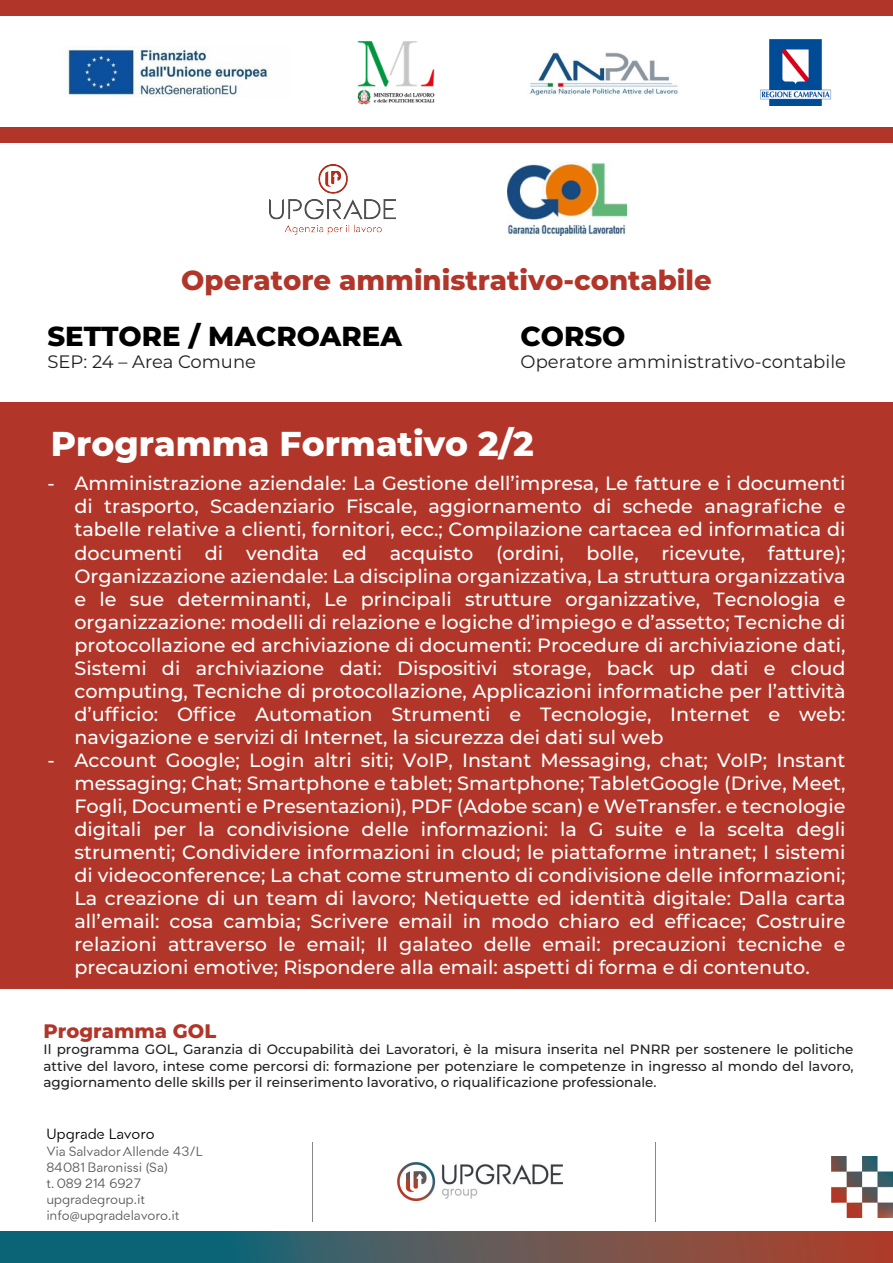
<style>
.page{position:relative;width:893px;height:1263px;background:#fff}
.page>*{position:absolute;margin:0;border:0;box-sizing:border-box;transform-origin:0 0}
.t1{font:800 34.5px "Montserrat";color:#fff}
.t2{font:800 27.45px "Montserrat";color:#b13629}
.t3{font:800 27.45px "Montserrat";color:#000001}
.t4{font:800 19.5px "Montserrat";color:#b13629}
.t5{font:500 19.2px/23.1px "Montserrat";color:#fff;text-align:justify}
.t6{font:18px "Montserrat";color:#231f20}
.t7{font:15px "Medel";color:#010105}
.t8{font:500 13.5px/16.2px "Montserrat";color:#231f20;text-align:justify}
.t9{font:13.5px/16.2px "Medel";color:#585959}
.s1{font-family:"Myriad Pro"}
</style>
<div class="page">
<div style="left:0;top:402px;width:893px;height:587px;background:#b13629"></div>
<img style="left:397px;top:1163px;width:166px;height:37px">
<img style="left:832px;top:1156px;width:61px;height:61px">
<svg style="left:0;top:1232px;width:893px;height:31px;background:#545859"></svg>
<hr style="left:312px;top:1142px;width:1px;height:79px;background:#868788">
<hr style="left:655px;top:1142px;width:1px;height:79px;background:#868788">
<div style="left:0;top:0;width:892px;height:16px;background:#b13629"></div>
<img style="left:530px;top:52px;width:148px;height:44px">
<img style="left:269px;top:164px;width:126px;height:70px">
<img style="left:507px;top:163px;width:120px;height:73px">
<img style="left:67px;top:48px;width:201px;height:49px">
<img style="left:760px;top:39px;width:72px;height:66px">
<img style="left:357px;top:41px;width:78px;height:64px">
<div style="left:0;top:127px;width:893px;height:16px;background:#b13629"></div>
<h2 class="t2" style="left:181px;top:260px;width:532px">Operatore amministrativo-contabile</h2>
<h2 class="t3" style="left:521px;top:316px;width:106px">CORSO</h2>
<p class="t6" style="left:521px;top:349px;width:327px">Operatore amministrativo-contabile</p>
<h2 class="t3" style="left:47px;top:316px;width:356px">SETTORE / MACROAREA</h2>
<p class="t6" style="left:47px;top:349px;width:210px">SEP: 24 – Area Comune</p>
<h1 class="t1" style="left:51px;top:418px;width:485px">Programma Formativo 2/2</h1>
<p class="t5" style="left:74px;top:471px;width:773px;text-indent:-27px">- Amministrazione aziendale: La Gestione dell’impresa, Le fatture e i documenti di trasporto, Scadenziario Fiscale, aggiornamento di schede anagrafiche e tabelle relative a clienti, fornitori, ecc.; Compilazione cartacea ed informatica di documenti di vendita ed acquisto (ordini, bolle, ricevute, fatture); Organizzazione aziendale: La disciplina organizzativa, La struttura organizzativa e le sue determinanti, Le principali strutture organizzative, Tecnologia e organizzazione: modelli di relazione e logiche d’impiego e d’assetto; Tecniche di protocollazione ed archiviazione di documenti: Procedure di archiviazione dati, Sistemi di archiviazione dati: Dispositivi storage, back up dati e cloud computing, Tecniche di protocollazione, Applicazioni informatiche per l’attività d’ufficio: Office Automation Strumenti e Tecnologie, Internet e web: navigazione e servizi di Internet, la sicurezza dei dati sul web</p>
<p class="t5" style="left:74px;top:748px;width:773px;text-indent:-27px">- Account Google; Login altri siti; VoIP, Instant Messaging, chat; VoIP; Instant messaging; Chat; Smartphone e tablet; Smartphone; TabletGoogle (Drive, Meet, Fogli, Documenti e Presentazioni), PDF (Adobe scan) e WeTransfer. e tecnologie digitali per la condivisione delle informazioni: la G suite e la scelta degli strumenti; Condividere informazioni in cloud; le piattaforme intranet; I sistemi di videoconference; La chat come strumento di condivisione delle informazioni; La creazione di un team di lavoro; Netiquette ed identità digitale: Dalla carta all’email: cosa cambia; Scrivere email in modo chiaro ed efficace; Costruire relazioni attraverso le email; Il galateo delle email: precauzioni tecniche e precauzioni emotive; Rispondere alla email: aspetti di forma e di contenuto.</p>
<p class="t4" style="left:43px;top:1017px;width:174px">Programma GOL</p>
<p class="t8" style="left:43px;top:1041px;width:812px">Il programma GOL, Garanzia di Occupabilità dei Lavoratori, è la misura inserita nel PNRR per sostenere le politiche attive del lavoro, intese come percorsi di: formazione per potenziare le competenze in ingresso al mondo del lavoro, aggiornamento delle skills per il reinserimento lavorativo, o riqualificazione professionale.</p>
<p class="t7" style="left:46px;top:1126px;width:110px">Upgrade Lavoro</p>
<p class="t9" style="left:46px;top:1143px;width:158px">Via Salvador Allende 43/L<br>84081 Baronissi <span class="s1">(</span>Sa<span class="s1">)<br></span>t. 089 214 6927 upgradegroup.it info<span class="s1">@</span>upgradelavoro.it</p>
</div>
